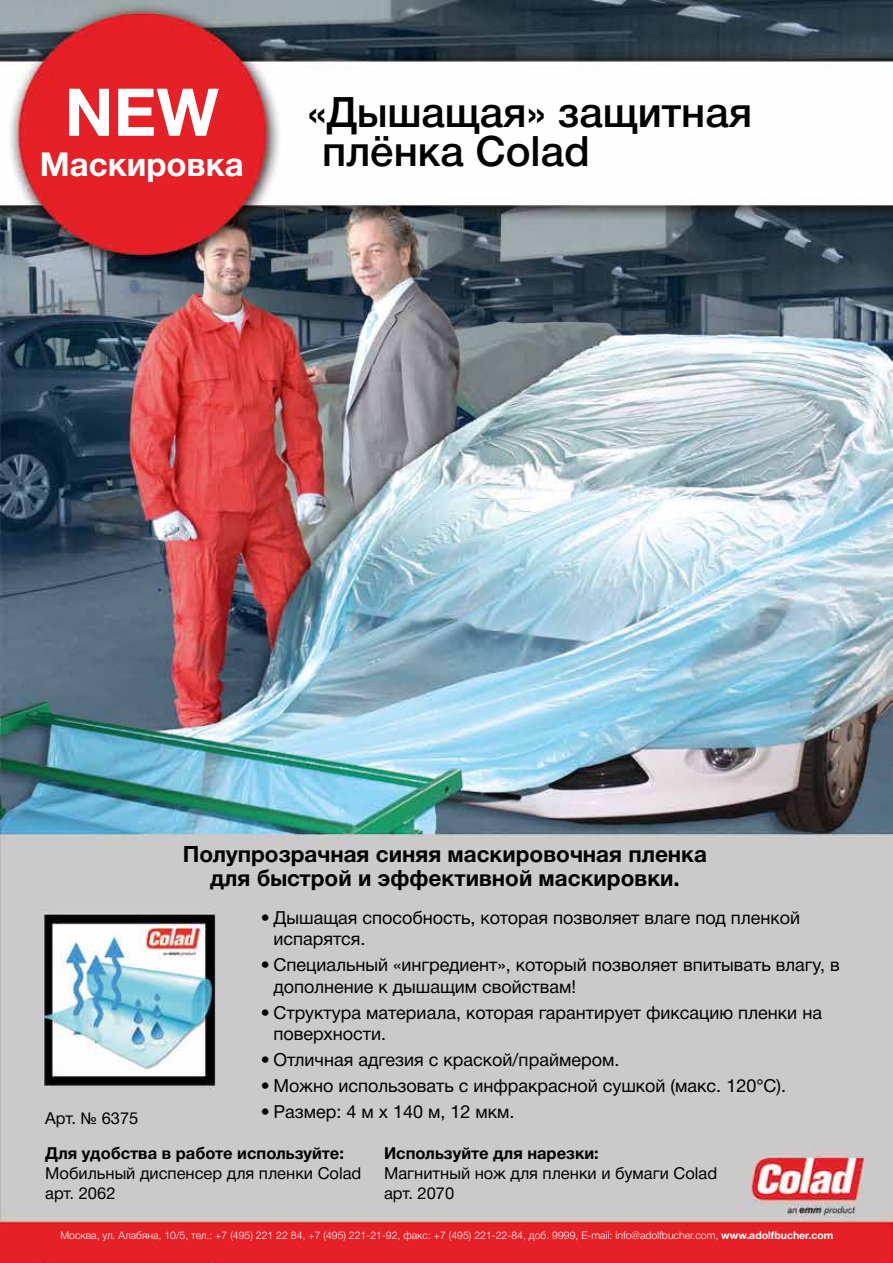
<style>
.page{position:relative;width:893px;height:1263px;background:#fff}
.page>*{position:absolute;margin:0;border:0;box-sizing:border-box;transform-origin:0 0}
.t1{font:700 66.15px "Helvetica Neue Cyr";color:#fff}
.t2{font:500 42px/39px "Helvetica Neue Cyr";color:#000}
.t3{font:700 33px "Helvetica Neue Cyr";color:#fff}
.t4{font:700 22.5px/24px "Helvetica Neue Cyr";color:#000;text-align:center}
.t5{font:18px/21.6px "Helvetica Neue Cyr";color:#000}
.t6{font:16.5px/19.8px "Helvetica Neue Cyr";color:#000}
.t7{font:700 16.5px "Helvetica Neue Cyr";color:#000}
.t8{font:300 10.5px "Helvetica Neue Cyr";color:#fff}
.s1{font-weight:700}
</style>
<div class="page">
<img style="left:0;top:0;width:893px;height:1263px">
<h1 class="t1" style="left:65px;top:76px;width:156px">NEW</h1>
<h3 class="t3" style="left:40px;top:146px;width:205px">Маскировка</h3>
<h2 class="t2" style="left:322px;top:93px;width:431px;text-indent:-15px">«Дышащая» защитная плёнка Colad</h2>
<p class="t4" style="left:183px;top:842px;width:526px">Полупрозрачная синяя маскировочная пленка для быстрой и эффективной маскировки.</p>
<p class="t5" style="left:273px;top:907px;width:528px;text-indent:-13px">• Дышащая способность, которая позволяет влаге под пленкой испарятся.</p>
<p class="t5" style="left:273px;top:954px;width:568px;text-indent:-13px">• Специальный «ингредиент», который позволяет впитывать влагу, в дополнение к дышащим свойствам!</p>
<p class="t5" style="left:273px;top:1002px;width:550px;text-indent:-13px">• Структура материала, которая гарантирует фиксацию пленки на поверхности.</p>
<p class="t5" style="left:261px;top:1049px;width:360px">• Отличная адгезия с краской/праймером.</p>
<p class="t5" style="left:261px;top:1075px;width:527px">• Можно использовать с инфракрасной сушкой (макс. 120°С).</p>
<p class="t5" style="left:261px;top:1101px;width:255px">• Размер: 4 м х 140 м, 12 мкм.</p>
<p class="t6" style="left:45px;top:1108px;width:95px">Арт. № 6375</p>
<p class="t7" style="left:45px;top:1144px;width:300px">Для удобства в работе используйте:</p>
<p class="t6" style="left:45px;top:1163px;width:318px">Мобильный диспенсер для пленки Colad арт. 2062</p>
<p class="t7" style="left:384px;top:1144px;width:216px">Используйте для нарезки:</p>
<p class="t6" style="left:384px;top:1163px;width:335px">Магнитный нож для пленки и бумаги Colad арт. 2070</p>
<p class="t8" style="left:61px;top:1229px;width:774px">Москва, ул. Алабяна, 10/5, тел.: +7 (495) 221 22 84, +7 (495) 221-21-92, факс: +7 (495) 221-22-84, доб. 9999, E-mail: info@adolfbucher.com, <span class="s1">www.adolfbucher.com</span></p>
</div>
